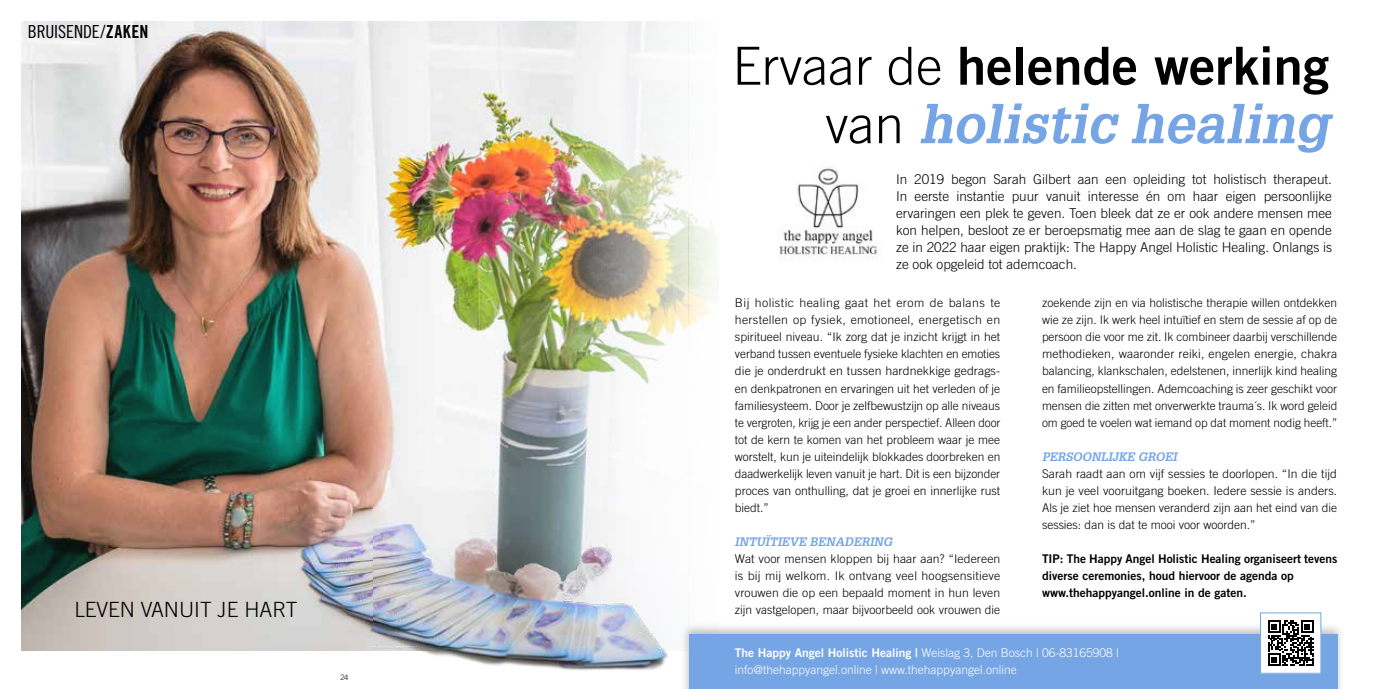
<style>
.page{position:relative;width:1378px;height:689px;background:#fff}
.page>*{position:absolute;margin:0;border:0;box-sizing:border-box;transform-origin:0 0}
.t1{font:italic 700 54px "Glypha LT Std";color:#75a5e5}
.t2{font:52.5px "Trade Gothic LT Std Bd 2";color:#000}
.t3{font:300 21px "Trade Gothic LT Std";color:#000}
.t4{font:18px "Trade Gothic LT Std Cn 18";letter-spacing:-.005em;color:#000}
.t5{font:300 13.5px/17px "Trade Gothic LT Std";color:#000;text-align:justify}
.t6{font:300 12px/17px "Trade Gothic LT Std";color:#000;text-align:justify}
.t7{font:12px/17px "Trade Gothic LT Std Bd 2";color:#000}
.t8{font:300 12px/17px "Trade Gothic LT Std";color:#fff}
.t9{font:italic 700 12px "Glypha LT Std";color:#75a5e5}
.t10{font:300 7.5px "Trade Gothic LT Std";color:#000}
.s1{font-family:"Trade Gothic LT Std Bd Cn 20"}
.s2{font-family:"Trade Gothic LT Std";font-weight:300}
.s3{font-family:"Trade Gothic LT Std";font-weight:300;font-style:normal;font-size:52.5px;color:#000}
.s4{font-family:"Trade Gothic LT Std Bd 2";font-weight:400}
</style>
<div class="page">
<img style="left:21px;top:21px;width:696px;height:630px">
<img style="left:373px;top:471px;width:328px;height:199px">
<div style="left:680px;top:622px;width:9px;height:67px;background:#000;opacity:.25"></div>
<img style="left:779px;top:166px;width:98px;height:94px">
<div style="left:689px;top:622px;width:656px;height:67px;background:#000;opacity:.25"></div>
<div style="left:689px;top:635px;width:648px;height:54px;background:#75a5e5"></div>
<div style="left:1260px;top:613px;width:61px;height:60px;background:#fff"></div>
<svg style="left:1268px;top:620px;width:45px;height:46px"></svg>
<div style="left:1260px;top:612px;width:61px;height:61px;border:1px solid #75a5e5"></div>
<h3 class="t4" style="left:28px;top:21px;width:122px">BRUISENDE/<span class="s1">ZAKEN</span></h3>
<h3 class="t3" style="left:74px;top:596px;width:224px">LEVEN VANUIT JE HART</h3>
<p class="t10" style="left:340px;top:672px;width:9px">24</p>
<h2 class="t2" style="left:732px;top:33px;width:598px"><span class="s2">Ervaar de</span> helende werking</h2>
<h1 class="t1" style="left:825px;top:90px;width:505px"><span class="s3">van</span> holistic healing</h1>
<p class="t5" style="left:896px;top:171px;width:437px">In 2019 begon Sarah Gilbert aan een opleiding tot holistisch therapeut.<br>In eerste instantie puur vanuit interesse én om haar eigen persoonlijke ervaringen een plek te geven. Toen bleek dat ze er ook andere mensen mee kon helpen, besloot ze er beroepsmatig mee aan de slag te gaan en opende ze in 2022 haar eigen praktijk: The Happy Angel Holistic Healing. Onlangs is ze ook opgeleid tot ademcoach.</p>
<p class="t6" style="left:735px;top:294px;width:267px">Bij holistic healing gaat het erom de balans te herstellen op fysiek, emotioneel, energetisch en spiritueel niveau. “Ik zorg dat je inzicht krijgt in het verband tussen eventuele fysieke klachten en emoties die je onderdrukt en tussen hardnekkige gedrags&shy;en denkpatronen en ervaringen uit het verleden of je familiesysteem. Door je zelfbewustzijn op alle niveaus te vergroten, krijg je een ander perspectief. Alleen door tot de kern te komen van het probleem waar je mee worstelt, kun je uiteindelijk blokkades doorbreken en daadwerkelijk leven vanuit je hart. Dit is een bijzonder proces van onthulling, dat je groei en innerlijke rust biedt.”</p>
<p class="t9" style="left:735px;top:534px;width:159px">INTUÏTIEVE BENADERING</p>
<p class="t6" style="left:735px;top:550px;width:267px">Wat voor mensen kloppen bij haar aan? “Iedereen is bij mij welkom. Ik ontvang veel hoogsensitieve vrouwen die op een bepaald moment in hun leven zijn vastgelopen, maar bijvoorbeeld ook vrouwen die</p>
<p class="t6" style="left:1042px;top:294px;width:297px">zoekende zijn en via holistische therapie willen ontdekken wie ze zijn. Ik werk heel intuïtief en stem de sessie af op de persoon die voor me zit. Ik combineer daarbij verschillende methodieken, waaronder reiki, engelen energie, chakra balancing, klankschalen, edelstenen, innerlijk kind healing en familieopstellingen. Ademcoaching is zeer geschikt voor mensen die zitten met onverwerkte trauma´s. Ik word geleid om goed te voelen wat iemand op dat moment nodig heeft.”</p>
<p class="t9" style="left:1042px;top:449px;width:137px">PERSOONLIJKE GROEI</p>
<p class="t6" style="left:1042px;top:465px;width:297px">Sarah raadt aan om vijf sessies te doorlopen. “In die tijd kun je veel vooruitgang boeken. Iedere sessie is anders.<br>Als je ziet hoe mensen veranderd zijn aan het eind van die sessies: dan is dat te mooi voor woorden.”</p>
<p class="t7" style="left:1042px;top:550px;width:297px">TIP: The Happy Angel Holistic Healing organiseert tevens diverse ceremonies, houd hiervoor de agenda op www.thehappyangel.online in de gaten.</p>
<p class="t8" style="left:735px;top:644px;width:385px"><span class="s4">The Happy Angel Holistic Healing |</span> Weislag 3, Den Bosch | 06-83165908 | info@thehappyangel.online | www.thehappyangel.online</p>
</div>
